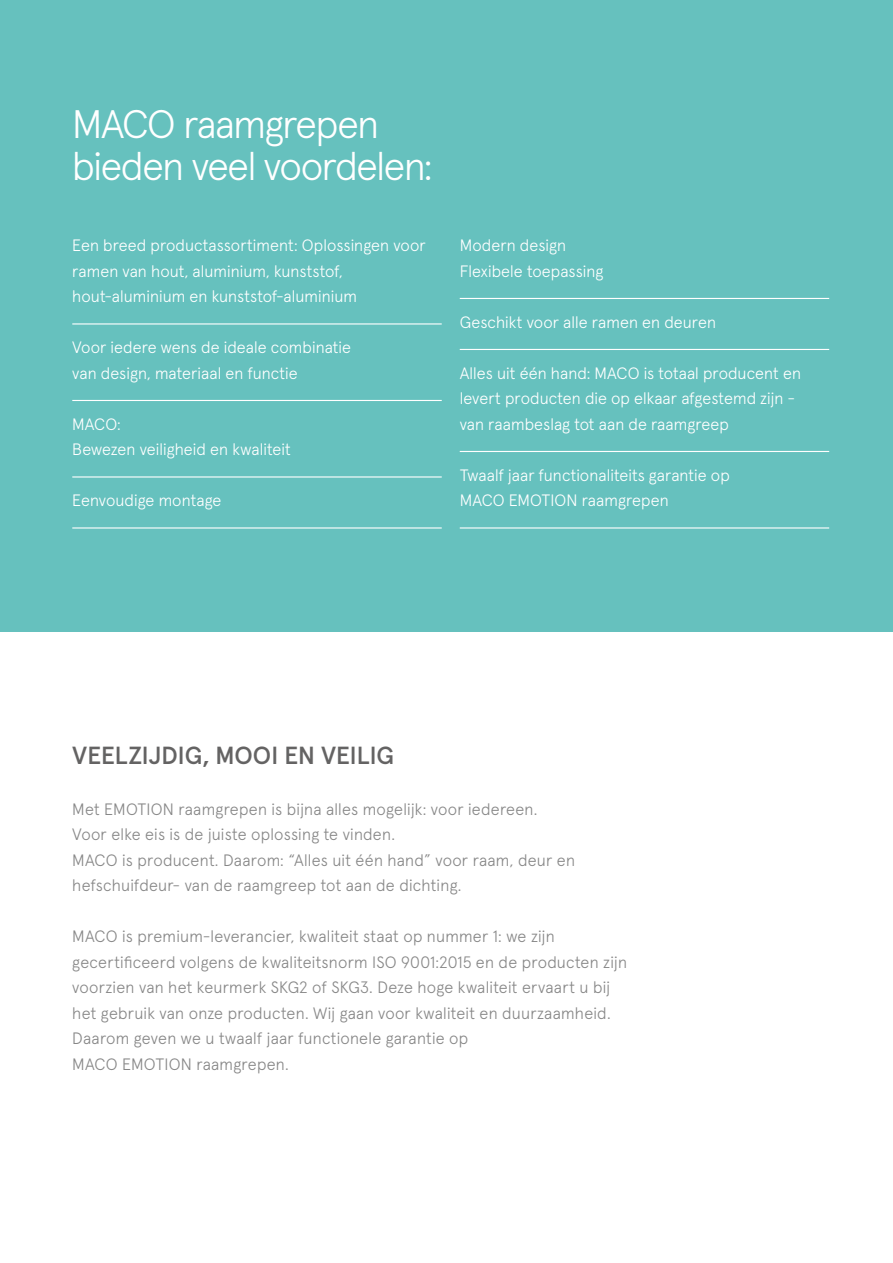
<style>
.page{position:relative;width:893px;height:1263px;background:#fff}
.page>*{position:absolute;margin:0;border:0;box-sizing:border-box;transform-origin:0 0}
.t1{font:300 39.75px/42.8px "Apercu Pro";letter-spacing:-.035em;color:#fff}
.t2{font:500 24.75px "Apercu Pro";color:#646363}
.t3{font:300 16.5px/25.5px "Apercu Pro";letter-spacing:.015em;color:#878787}
.t4{font:300 16.5px/25.5px "Apercu Pro";letter-spacing:.005em;color:#fff}
</style>
<div class="page">
<div style="left:0;top:0;width:893px;height:631px;background:#66c1be"></div>
<hr style="left:72px;top:323px;width:370px;height:1px;background:#fff">
<hr style="left:72px;top:400px;width:370px;height:1px;background:#fff">
<hr style="left:72px;top:476px;width:370px;height:1px;background:#fff">
<hr style="left:72px;top:527px;width:370px;height:1px;background:#fff">
<hr style="left:460px;top:298px;width:369px;height:1px;background:#fff">
<hr style="left:460px;top:349px;width:369px;height:1px;background:#fff">
<hr style="left:460px;top:451px;width:369px;height:1px;background:#fff">
<hr style="left:460px;top:527px;width:369px;height:1px;background:#fff">
<h1 class="t1" style="left:72px;top:99px;width:362px">MACO raamgrepen bieden veel voordelen:</h1>
<p class="t4" style="left:72px;top:231px;width:355px">Een breed productassortiment: Oplossingen voor ramen van hout, aluminium, kunststof, hout-aluminium en kunststof-aluminium</p>
<p class="t4" style="left:72px;top:333px;width:280px">Voor iedere wens de ideale combinatie van design, materiaal en functie</p>
<p class="t4" style="left:72px;top:410px;width:220px">MACO:<br>Bewezen veiligheid en kwaliteit</p>
<p class="t4" style="left:72px;top:486px;width:151px">Eenvoudige montage</p>
<p class="t4" style="left:460px;top:231px;width:145px">Modern design<br>Flexibele toepassing</p>
<p class="t4" style="left:460px;top:308px;width:258px">Geschikt voor alle ramen en deuren</p>
<p class="t4" style="left:460px;top:359px;width:343px">Alles uit één hand: MACO is totaal producent en levert producten die op elkaar afgestemd zijn - van raambeslag tot aan de raamgreep</p>
<p class="t4" style="left:460px;top:461px;width:272px">Twaalf jaar functionaliteits garantie op<br>MACO EMOTION raamgrepen</p>
<h2 class="t2" style="left:72px;top:736px;width:324px">VEELZIJDIG, MOOI EN VEILIG</h2>
<p class="t3" style="left:72px;top:795px;width:504px">Met EMOTION raamgrepen is bijna alles mogelijk: voor iedereen.<br>Voor elke eis is de juiste oplossing te vinden.<br>MACO is producent. Daarom: “Alles uit één hand” voor raam, deur en hefschuifdeur- van de raamgreep tot aan de dichting.</p>
<p class="t3" style="left:72px;top:922px;width:556px">MACO is premium-leverancier, kwaliteit staat op nummer 1: we zijn gecertificeerd volgens de kwaliteitsnorm ISO 9001:2015 en de producten zijn voorzien van het keurmerk SKG2 of SKG3. Deze hoge kwaliteit ervaart u bij het gebruik van onze producten. Wij gaan voor kwaliteit en duurzaamheid.<br>Daarom geven we u twaalf jaar functionele garantie op<br>MACO EMOTION raamgrepen.</p>
</div>
